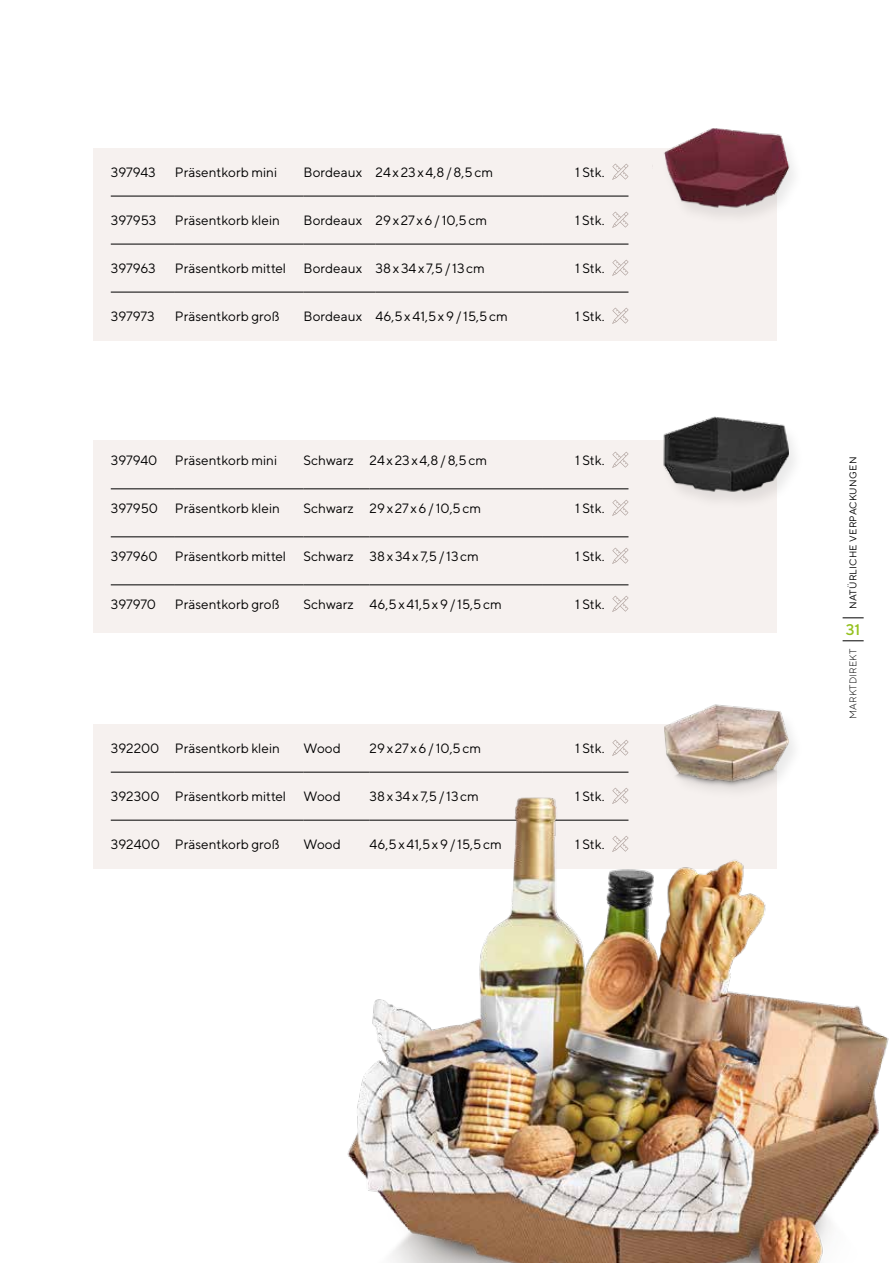
<style>
.page{position:relative;width:893px;height:1263px;background:#fff}
.page>*{position:absolute;margin:0;border:0;box-sizing:border-box;transform-origin:0 0}
.t1{font:500 15.45px "TT Norms";color:#95c11f}
.t2{font:13.5px "TT Norms";color:#000}
.t3{font:13.5px "TT Norms";letter-spacing:.125em;color:#000}
.t4{font:13.5px "TT Norms";letter-spacing:.12em;color:#000}
.t5{font:9.75px "TT Norms";letter-spacing:.03em;color:#000}
.t6{font:300 9.75px "TT Norms";letter-spacing:.03em;color:#000}
</style>
<div class="page">
<svg style="left:843px;top:617px;width:21px;height:1px"></svg>
<svg style="left:843px;top:640px;width:21px;height:1px"></svg>
<div style="left:94px;top:148px;width:683px;height:192px;background:#f6f1ef"></div>
<div style="left:94px;top:441px;width:683px;height:192px;background:#f6f1ef"></div>
<div style="left:94px;top:724px;width:683px;height:144px;background:#f6f1ef"></div>
<hr style="left:111px;top:196px;width:64px;height:1px;background:#000">
<hr style="left:175px;top:196px;width:129px;height:1px;background:#000">
<hr style="left:304px;top:196px;width:72px;height:1px;background:#000">
<hr style="left:376px;top:196px;width:166px;height:1px;background:#000">
<hr style="left:111px;top:244px;width:64px;height:1px;background:#000">
<hr style="left:175px;top:244px;width:129px;height:1px;background:#000">
<hr style="left:304px;top:244px;width:72px;height:1px;background:#000">
<hr style="left:376px;top:244px;width:166px;height:1px;background:#000">
<hr style="left:542px;top:196px;width:86px;height:1px;background:#000">
<hr style="left:542px;top:244px;width:86px;height:1px;background:#000">
<hr style="left:111px;top:292px;width:64px;height:1px;background:#000">
<hr style="left:175px;top:292px;width:129px;height:1px;background:#000">
<hr style="left:304px;top:292px;width:72px;height:1px;background:#000">
<hr style="left:376px;top:292px;width:166px;height:1px;background:#000">
<hr style="left:542px;top:292px;width:86px;height:1px;background:#000">
<svg style="left:612px;top:164px;width:16px;height:16px"></svg>
<svg style="left:612px;top:212px;width:16px;height:16px"></svg>
<svg style="left:612px;top:260px;width:16px;height:16px"></svg>
<svg style="left:612px;top:308px;width:16px;height:16px"></svg>
<hr style="left:111px;top:489px;width:64px;height:1px;background:#000">
<hr style="left:175px;top:489px;width:129px;height:1px;background:#000">
<hr style="left:304px;top:489px;width:66px;height:1px;background:#000">
<hr style="left:370px;top:489px;width:172px;height:1px;background:#000">
<hr style="left:111px;top:537px;width:64px;height:1px;background:#000">
<hr style="left:175px;top:537px;width:129px;height:1px;background:#000">
<hr style="left:304px;top:537px;width:66px;height:1px;background:#000">
<hr style="left:370px;top:537px;width:172px;height:1px;background:#000">
<hr style="left:542px;top:489px;width:86px;height:1px;background:#000">
<hr style="left:542px;top:537px;width:86px;height:1px;background:#000">
<hr style="left:111px;top:585px;width:64px;height:1px;background:#000">
<hr style="left:175px;top:585px;width:129px;height:1px;background:#000">
<hr style="left:304px;top:585px;width:66px;height:1px;background:#000">
<hr style="left:370px;top:585px;width:172px;height:1px;background:#000">
<hr style="left:542px;top:585px;width:86px;height:1px;background:#000">
<svg style="left:612px;top:452px;width:16px;height:16px"></svg>
<svg style="left:612px;top:500px;width:16px;height:16px"></svg>
<svg style="left:612px;top:548px;width:16px;height:16px"></svg>
<svg style="left:612px;top:596px;width:16px;height:16px"></svg>
<hr style="left:111px;top:772px;width:64px;height:1px;background:#000">
<hr style="left:175px;top:772px;width:129px;height:1px;background:#000">
<hr style="left:111px;top:820px;width:64px;height:1px;background:#000">
<hr style="left:175px;top:820px;width:129px;height:1px;background:#000">
<svg style="left:612px;top:740px;width:16px;height:14px"></svg>
<img style="left:263px;top:754px;width:626px;height:509px">
<div style="left:661px;top:705px;width:143px;height:99px;background:#000;opacity:.09"></div>
<img style="left:664px;top:704px;width:125px;height:84px">
<div style="left:660px;top:417px;width:145px;height:94px;background:#000;opacity:.09"></div>
<img style="left:660px;top:416px;width:128px;height:94px">
<div style="left:660px;top:128px;width:145px;height:99px;background:#000;opacity:.09"></div>
<img style="left:660px;top:128px;width:139px;height:95px">
<p class="t2" style="left:111px;top:164px;width:47px">397943</p>
<p class="t2" style="left:175px;top:164px;width:104px">Präsentkorb mini</p>
<p class="t2" style="left:304px;top:164px;width:191px">Bordeaux 24x23x4,8/8,5cm</p>
<p class="t2" style="left:575px;top:164px;width:31px">1 Stk.</p>
<p class="t2" style="left:111px;top:212px;width:47px">397953</p>
<p class="t2" style="left:175px;top:212px;width:107px">Präsentkorb klein</p>
<p class="t2" style="left:304px;top:212px;width:185px">Bordeaux 29x27 x6/ 10,5cm</p>
<p class="t2" style="left:575px;top:212px;width:31px">1 Stk.</p>
<p class="t2" style="left:111px;top:260px;width:46px">397963</p>
<p class="t2" style="left:175px;top:260px;width:113px">Präsentkorb mittel</p>
<p class="t2" style="left:304px;top:260px;width:183px">Bordeaux 38x34x 7,5/ 13cm</p>
<p class="t2" style="left:575px;top:260px;width:31px">1 Stk.</p>
<p class="t2" style="left:111px;top:308px;width:45px">397973</p>
<p class="t2" style="left:175px;top:308px;width:106px">Präsentkorb groß</p>
<p class="t2" style="left:304px;top:308px;width:206px">Bordeaux 46,5x41,5x9/ 15,5cm</p>
<p class="t2" style="left:575px;top:308px;width:31px">1 Stk.</p>
<p class="t2" style="left:111px;top:452px;width:48px">397940</p>
<p class="t2" style="left:175px;top:452px;width:104px">Präsentkorb mini</p>
<p class="t2" style="left:304px;top:452px;width:185px">Schwarz 24x23x4,8/8,5cm</p>
<p class="t2" style="left:575px;top:452px;width:31px">1 Stk.</p>
<p class="t2" style="left:111px;top:500px;width:171px">397950 Präsentkorb klein</p>
<p class="t2" style="left:304px;top:500px;width:179px">Schwarz 29x27 x6/ 10,5cm</p>
<p class="t2" style="left:575px;top:500px;width:31px">1 Stk.</p>
<p class="t2" style="left:111px;top:548px;width:48px">397960</p>
<p class="t2" style="left:175px;top:548px;width:113px">Präsentkorb mittel</p>
<p class="t2" style="left:304px;top:548px;width:177px">Schwarz 38x34x 7,5/ 13cm</p>
<p class="t2" style="left:575px;top:548px;width:31px">1 Stk.</p>
<p class="t2" style="left:111px;top:596px;width:47px">397970</p>
<p class="t2" style="left:175px;top:596px;width:106px">Präsentkorb groß</p>
<p class="t2" style="left:304px;top:596px;width:200px">Schwarz 46,5x41,5x9/ 15,5cm</p>
<p class="t2" style="left:575px;top:596px;width:31px">1 Stk.</p>
<p class="t2" style="left:111px;top:740px;width:171px">392200 Präsentkorb klein</p>
<p class="t2" style="left:304px;top:740px;width:39px">Wood</p>
<p class="t4" style="left:370px;top:740px;width:113px">29x27x6/10,5cm</p>
<p class="t2" style="left:575px;top:740px;width:31px">1 Stk.</p>
<p class="t2" style="left:111px;top:788px;width:177px">392300 Präsentkorb mittel</p>
<p class="t2" style="left:304px;top:788px;width:39px">Wood</p>
<p class="t3" style="left:370px;top:788px;width:111px">38x34x7,5/13cm</p>
<p class="t2" style="left:575px;top:788px;width:31px">1 Stk.</p>
<p class="t2" style="left:111px;top:836px;width:170px">392400 Präsentkorb groß</p>
<p class="t2" style="left:304px;top:836px;width:39px">Wood</p>
<p class="t3" style="left:370px;top:836px;width:134px">46,5x41,5x9/ 15,5cm</p>
<p class="t2" style="left:575px;top:836px;width:31px">1 Stk.</p>
<p class="t5" style="left:847px;top:609px;width:154px;rotate:-90deg">NATÜRLICHE VERPACKUNGEN</p>
<p class="t1" style="left:846px;top:620px;width:16px">31</p>
<p class="t6" style="left:847px;top:719px;width:72px;rotate:-90deg">MARKTDIREKT</p>
</div>
